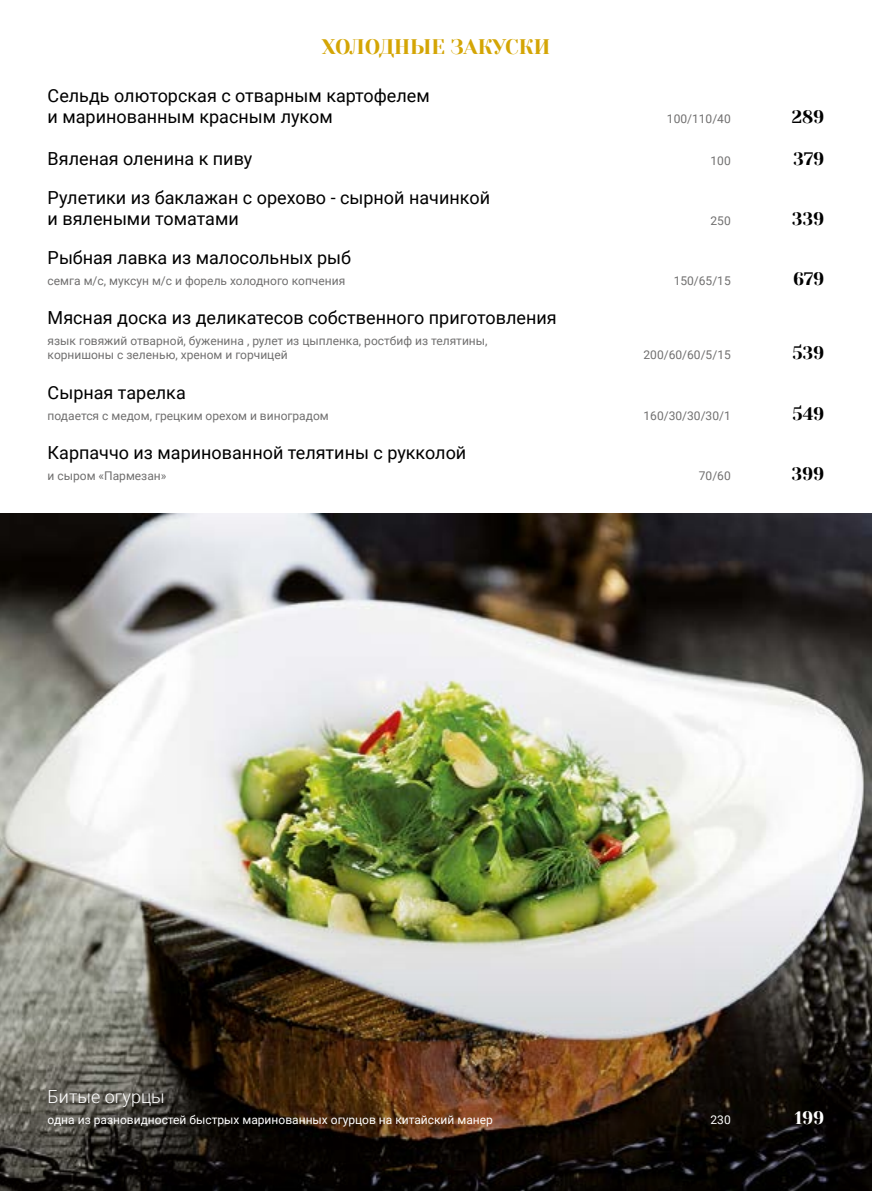
<style>
.page{position:relative;width:872px;height:1191px;background:#fff}
.page>*{position:absolute;margin:0;border:0;box-sizing:border-box;transform-origin:0 0}
.t1{font:21px "Yeseva One";color:#d4a504}
.t2{font:18px/21px "Roboto";color:#000}
.t3{font:18px "Yeseva One";letter-spacing:-.01em;color:#000}
.t4{font:300 18px "Roboto";color:#fff}
.t5{font:18px "Yeseva One";color:#fff}
.t6{font:12px/14.4px "Roboto";color:#706f6f}
.t7{font:12px "Roboto";color:#fff}
</style>
<div class="page">
<img style="left:0;top:514px;width:872px;height:350px">
<img style="left:0;top:864px;width:872px;height:327px">
<p class="t1" style="left:322px;top:34px;width:230px">ХОЛОДНЫЕ ЗАКУСКИ</p>
<p class="t2" style="left:48px;top:84px;width:383px">Сельдь олюторская с отварным картофелем и маринованным красным луком</p>
<p class="t6" style="left:667px;top:111px;width:65px">100/110/40</p>
<p class="t3" style="left:792px;top:106px;width:34px">289</p>
<p class="t2" style="left:48px;top:147px;width:206px">Вяленая оленина к пиву</p>
<p class="t6" style="left:710px;top:153px;width:22px">100</p>
<p class="t3" style="left:793px;top:148px;width:32px">379</p>
<p class="t2" style="left:48px;top:186px;width:444px">Рулетики из баклажан с орехово - сырной начинкой и вялеными томатами</p>
<p class="t6" style="left:710px;top:213px;width:22px">250</p>
<p class="t3" style="left:792px;top:208px;width:34px">339</p>
<p class="t2" style="left:48px;top:246px;width:305px">Рыбная лавка из малосольных рыб</p>
<p class="t6" style="left:48px;top:273px;width:299px">семга м/с, муксун м/с и форель холодного копчения</p>
<p class="t6" style="left:673px;top:273px;width:59px">150/65/15</p>
<p class="t3" style="left:793px;top:268px;width:33px">679</p>
<p class="t2" style="left:48px;top:306px;width:510px">Мясная доска из деликатесов собственного приготовления</p>
<p class="t6" style="left:48px;top:333px;width:441px">язык говяжий отварной, буженина , рулет из цыпленка, ростбиф из телятины, корнишоны с зеленью, хреном и горчицей</p>
<p class="t6" style="left:643px;top:347px;width:89px">200/60/60/5/15</p>
<p class="t3" style="left:792px;top:342px;width:33px">539</p>
<p class="t2" style="left:48px;top:381px;width:140px">Сырная тарелка</p>
<p class="t6" style="left:48px;top:407px;width:283px">подается с медом, грецким орехом и виноградом</p>
<p class="t6" style="left:643px;top:407px;width:89px">160/30/30/30/1</p>
<p class="t3" style="left:792px;top:402px;width:33px">549</p>
<p class="t2" style="left:48px;top:441px;width:420px">Карпаччо из маринованной телятины с рукколой</p>
<p class="t6" style="left:48px;top:467px;width:120px">и сыром «Пармезан»</p>
<p class="t6" style="left:699px;top:467px;width:33px">70/60</p>
<p class="t3" style="left:791px;top:462px;width:34px">399</p>
<p class="t4" style="left:48px;top:1083px;width:119px">Битые огурцы</p>
<p class="t7" style="left:48px;top:1111px;width:447px">одна из разновидностей быстрых маринованных огурцов на китайский манер</p>
<p class="t7" style="left:710px;top:1111px;width:22px">230</p>
<p class="t5" style="left:795px;top:1106px;width:31px">199</p>
</div>
